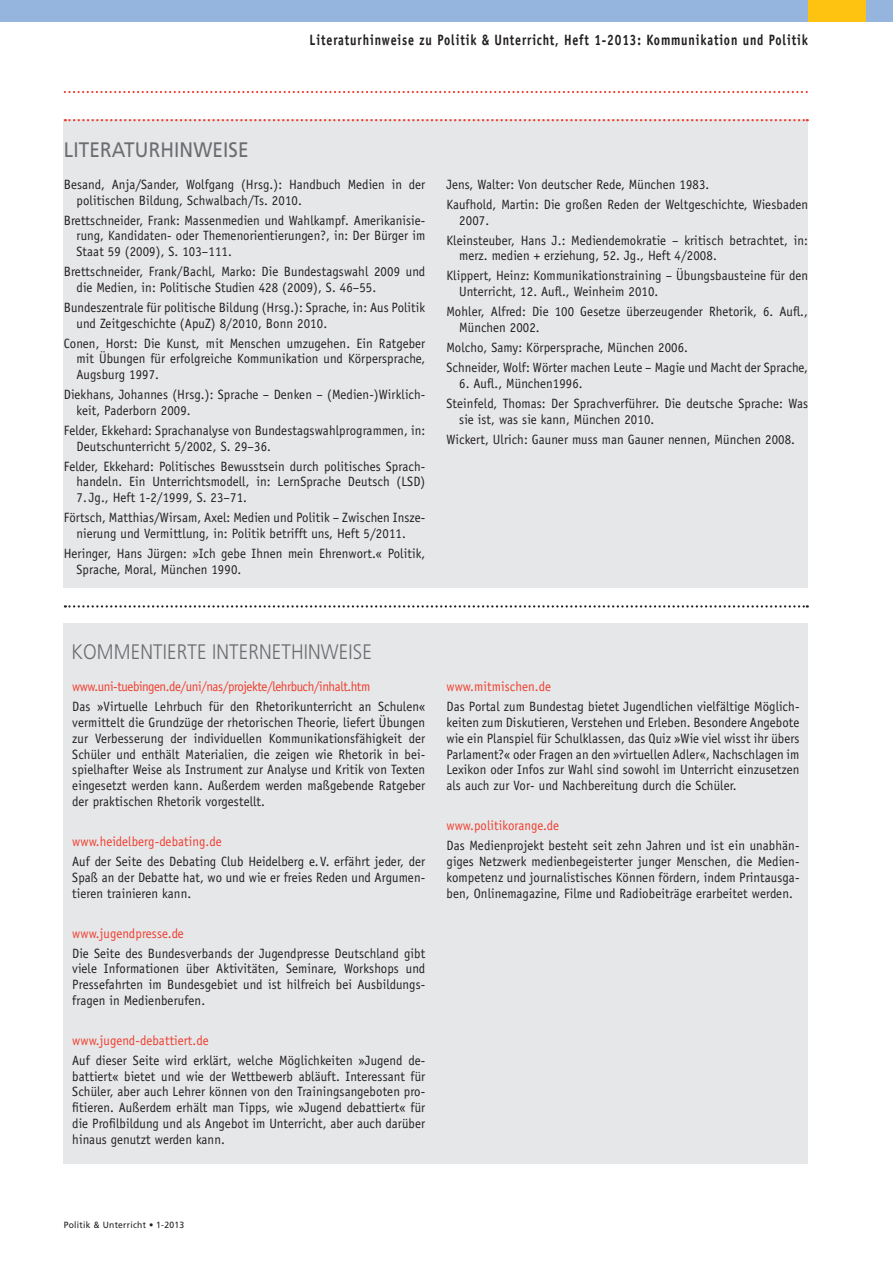
<style>
.page{position:relative;width:893px;height:1263px;background:#fff}
.page>*{position:absolute;margin:0;border:0;box-sizing:border-box;transform-origin:0 0}
.t1{font:300 21px "Frutiger LT";letter-spacing:.01em;color:#6c6d70;scale:.9 1}
.t2{font:21px "Frutiger LT";letter-spacing:.01em;color:#6c6d70;scale:.9 1}
.t3{font:700 15px "Officina Sans LT";letter-spacing:.075em;color:#231f20;scale:.8 1}
.t4{font:13.5px/15.8px "Officina Sans LT";letter-spacing:.01em;color:#231f20;scale:.95 1}
.t5{font:13.5px "Officina Sans LT";letter-spacing:.01em;color:#ef3e2e;scale:.95 1}
.t6{font:13.5px "Officina Sans LT";letter-spacing:-.03em;color:#ef3e2e;scale:.95 1}
.t7{font:9px "Frutiger LT";letter-spacing:.035em;color:#231f20;scale:.95 1}
</style>
<div class="page">
<svg style="left:65px;top:91px;width:743px;height:2px"></svg>
<div style="left:0;top:0;width:893px;height:21px;background:#95b5de"></div>
<div style="left:808px;top:0;width:57px;height:21px;background:#fec210"></div>
<div style="left:64px;top:119px;width:744px;height:468px;background:#e6e7e9"></div>
<svg style="left:65px;top:119px;width:743px;height:2px"></svg>
<svg style="left:65px;top:605px;width:743px;height:2px"></svg>
<div style="left:64px;top:623px;width:744px;height:540px;background:#e6e7e9"></div>
<p class="t3" style="left:310px;top:30px;width:624px">Literaturhinweise zu Politik &amp; Unterricht, Heft 1-2013: Kommunikation und Politik</p>
<h1 class="t2" style="left:64px;top:137px;width:207px">LITERATURHINWEISE</h1>
<p class="t4" style="left:77px;top:176px;width:369px;text-indent:-13px">Besand, Anja/Sander, Wolfgang (Hrsg.): Handbuch Medien in der politischen Bildung, Schwalbach/Ts. 2010.</p>
<p class="t4" style="left:77px;top:212px;width:369px;text-align:justify;text-indent:-13px">Brettschneider, Frank: Massenmedien und Wahlkampf. Amerikanisie&shy;rung, Kandidaten- oder Themenorientierungen?, in: Der Bürger im Staat 59 (2009), S. 103–111.</p>
<p class="t4" style="left:77px;top:264px;width:369px;text-indent:-13px">Brettschneider, Frank/Bachl, Marko: Die Bundestagswahl 2009 und die Medien, in: Politische Studien 428 (2009), S. 46–55.</p>
<p class="t4" style="left:77px;top:299px;width:369px;text-indent:-13px">Bundeszentrale für politische Bildung (Hrsg.): Sprache, in: Aus Politik und Zeitgeschichte (ApuZ) 8/2010, Bonn 2010.</p>
<p class="t4" style="left:77px;top:335px;width:369px;text-align:justify;text-indent:-13px">Conen, Horst: Die Kunst, mit Menschen umzugehen. Ein Ratgeber mit Übungen für erfolgreiche Kommunikation und Körpersprache, Augsburg 1997.</p>
<p class="t4" style="left:77px;top:387px;width:369px;text-indent:-13px">Diekhans, Johannes (Hrsg.): Sprache – Denken – (Medien-)Wirklich&shy;keit, Paderborn 2009.</p>
<p class="t4" style="left:77px;top:422px;width:369px;text-indent:-13px">Felder, Ekkehard: Sprachanalyse von Bundestagswahlprogrammen, in:<br>Deutschunterricht 5/2002, S. 29–36.</p>
<p class="t4" style="left:64px;top:458px;width:382px;text-align:right">Felder, Ekkehard: Politisches Bewusstsein durch politisches Sprach&shy;handeln. Ein Unterrichtsmodell, in: LernSprache Deutsch (LSD)</p>
<p class="t4" style="left:64px;top:488px;width:382px;line-height:20px;text-indent:13px">7. Jg., Heft 1-2/1999, S. 23–71.<br>Förtsch, Matthias/Wirsam, Axel: Medien und Politik – Zwischen Insze-</p>
<p class="t4" style="left:64px;top:523px;width:382px;line-height:20px;text-align:center">nierung und Vermittlung, in: Politik betrifft uns, Heft 5/2011.<br>Heringer, Hans Jürgen: »Ich gebe Ihnen mein Ehrenwort.« Politik,</p>
<p class="t4" style="left:77px;top:561px;width:175px">Sprache, Moral, München 1990.</p>
<p class="t4" style="left:446px;top:174px;width:382px;line-height:20px">Jens, Walter: Von deutscher Rede, München 1983.<br>Kaufhold, Martin: Die großen Reden der Weltgeschichte, Wiesbaden</p>
<p class="t4" style="left:446px;top:210px;width:382px;line-height:20px;text-indent:13px">2007.<br>Kleinsteuber, Hans J.: Mediendemokratie – kritisch betrachtet, in:</p>
<p class="t4" style="left:446px;top:246px;width:382px;line-height:20px;text-indent:13px">merz. medien + erziehung, 52. Jg., Heft 4/2008.<br>Klippert, Heinz: Kommunikationstraining – Übungsbausteine für den</p>
<p class="t4" style="left:446px;top:282px;width:382px;line-height:20px;text-indent:13px">Unterricht, 12. Aufl., Weinheim 2010.<br>Mohler, Alfred: Die 100 Gesetze überzeugender Rhetorik, 6. Aufl.,</p>
<p class="t4" style="left:446px;top:317px;width:382px;line-height:20px;text-indent:13px">München 2002.<br>Molcho, Samy: Körpersprache, München 2006.<br>Schneider, Wolf: Wörter machen Leute – Magie und Macht der Sprache,</p>
<p class="t4" style="left:446px;top:373px;width:382px;line-height:20px;text-indent:13px">6. Aufl., München1996.<br>Steinfeld, Thomas: Der Sprachverführer. Die deutsche Sprache: Was</p>
<p class="t4" style="left:446px;top:409px;width:368px;line-height:20px;text-indent:13px">sie ist, was sie kann, München 2010.<br>Wickert, Ulrich: Gauner muss man Gauner nennen, München 2008.</p>
<h1 class="t1" style="left:71px;top:640px;width:335px">KOMMENTIERTE INTERNETHINWEISE</h1>
<p class="t6" style="left:72px;top:679px;width:315px">www.uni-tuebingen.de/uni/nas/projekte/lehrbuch/inhalt.htm</p>
<p class="t4" style="left:72px;top:699px;width:373px;text-align:justify">Das »Virtuelle Lehrbuch für den Rhetorikunterricht an Schulen« vermittelt die Grundzüge der rhetorischen Theorie, liefert Übungen zur Verbesserung der individuellen Kommunikationsfähigkeit der Schüler und enthält Materialien, die zeigen wie Rhetorik in bei&shy;spielhafter Weise als Instrument zur Analyse und Kritik von Texten eingesetzt werden kann. Außerdem werden maßgebende Ratgeber der praktischen Rhetorik vorgestellt.</p>
<p class="t5" style="left:72px;top:833px;width:159px">www.heidelberg-debating.de</p>
<p class="t4" style="left:72px;top:853px;width:373px;text-align:justify">Auf der Seite des Debating Club Heidelberg e. V. erfährt jeder, der Spaß an der Debatte hat, wo und wie er freies Reden und Argumen&shy;tieren trainieren kann.</p>
<p class="t5" style="left:72px;top:925px;width:119px">www.jugendpresse.de</p>
<p class="t4" style="left:72px;top:945px;width:373px;text-align:justify">Die Seite des Bundesverbands der Jugendpresse Deutschland gibt viele Informationen über Aktivitäten, Seminare, Workshops und Pressefahrten im Bundesgebiet und ist hilfreich bei Ausbildungs&shy;fragen in Medienberufen.</p>
<p class="t5" style="left:72px;top:1032px;width:145px">www.jugend-debattiert.de</p>
<p class="t4" style="left:72px;top:1052px;width:373px;text-align:justify">Auf dieser Seite wird erklärt, welche Möglichkeiten »Jugend de&shy;battiert« bietet und wie der Wettbewerb abläuft. Interessant für Schüler, aber auch Lehrer können von den Trainingsangeboten pro&shy;fitieren. Außerdem erhält man Tipps, wie »Jugend debattiert« für die Profilbildung und als Angebot im Unterricht, aber auch darüber hinaus genutzt werden kann.</p>
<p class="t5" style="left:446px;top:679px;width:111px">www.mitmischen.de</p>
<p class="t4" style="left:446px;top:699px;width:373px;text-align:justify">Das Portal zum Bundestag bietet Jugendlichen vielfältige Möglich&shy;keiten zum Diskutieren, Verstehen und Erleben. Besondere Angebote wie ein Planspiel für Schulklassen, das Quiz »Wie viel wisst ihr übers Parlament?« oder Fragen an den »virtuellen Adler«, Nachschlagen im Lexikon oder Infos zur Wahl sind sowohl im Unterricht einzusetzen als auch zur Vor- und Nachbereitung durch die Schüler.</p>
<p class="t5" style="left:446px;top:818px;width:120px">www.politikorange.de</p>
<p class="t4" style="left:446px;top:838px;width:373px;text-align:justify">Das Medienprojekt besteht seit zehn Jahren und ist ein unabhän&shy;giges Netzwerk medienbegeisterter junger Menschen, die Medien&shy;kompetenz und journalistisches Können fördern, indem Printausga&shy;ben, Onlinemagazine, Filme und Radiobeiträge erarbeitet werden.</p>
<p class="t7" style="left:64px;top:1219px;width:128px">POLITIK &amp; UNTERRICHT • 1-2013</p>
</div>
